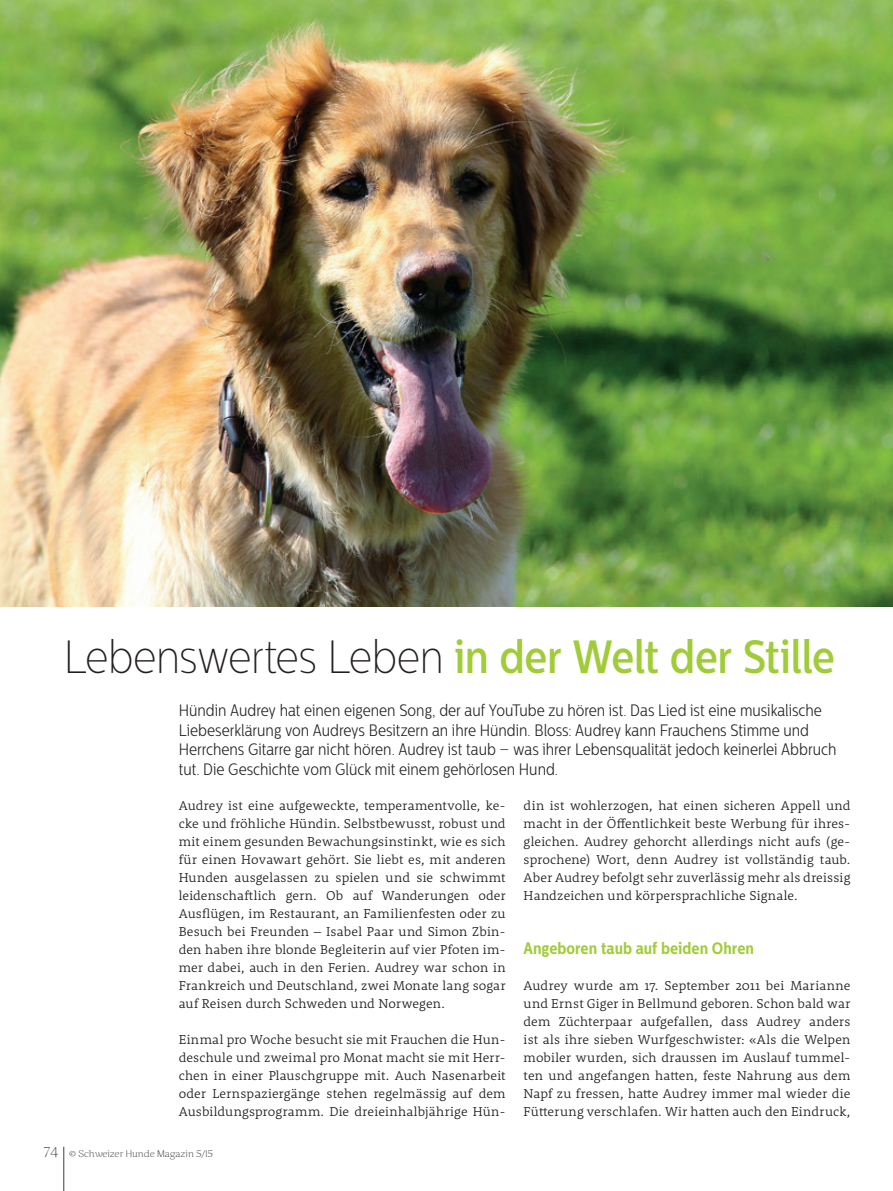
<style>
.page{position:relative;width:893px;height:1191px;background:#fff}
.page>*{position:absolute;margin:0;border:0;box-sizing:border-box;transform-origin:0 0}
.t1{font:500 46.5px "Centrale Sans Cnd";letter-spacing:-.01em;color:#a1cc3a}
.t2{font:300 16.5px/19.8px "Centrale Sans Cnd";color:#231f20}
.t3{font:700 16.5px "Centrale Sans Cnd";color:#a1cc3a}
.t4{font:300 13.2px/18px "Rooney Pro";letter-spacing:.01em;color:#231f20;text-align:justify}
.t5{font:200 9px "Caturrita";letter-spacing:.01em;color:#3e3e3f;scale:1.1 1}
.s1{font-weight:100;color:#231f20}
.s2{font-size:13.5px}
</style>
<div class="page">
<img style="left:0;top:0;width:893px;height:606px">
<hr style="left:64px;top:1146px;width:1px;height:45px;background:#3e3e3f">
<h1 class="t1" style="left:64px;top:629px;width:773px"><span class="s1">Lebenswertes Leben</span> in der Welt der Stille</h1>
<p class="t2" style="left:179px;top:700px;width:659px">Hündin Audrey hat einen eigenen Song, der auf YouTube zu hören ist. Das Lied ist eine musikalische Liebeserklärung von Audreys Besitzern an ihre Hündin. Bloss: Audrey kann Frauchens Stimme und Herrchens Gitarre gar nicht hören. Audrey ist taub – was ihrer Lebensqualität jedoch keinerlei Abbruch tut. Die Geschichte vom Glück mit einem gehörlosen Hund.</p>
<p class="t4" style="left:179px;top:796px;width:328px">Audrey ist eine aufgeweckte, temperamentvolle, ke&shy;cke und fröhliche Hündin. Selbstbewusst, robust und mit einem gesunden Bewachungsinstinkt, wie es sich für einen Hovawart gehört. Sie liebt es, mit anderen Hunden ausgelassen zu spielen und sie schwimmt leidenschaftlich gern. Ob auf Wanderungen oder Ausflügen, im Restaurant, an Familienfesten oder zu Besuch bei Freunden – Isabel Paar und Simon Zbin&shy;den haben ihre blonde Begleiterin auf vier Pfoten im&shy;mer dabei, auch in den Ferien. Audrey war schon in Frankreich und Deutschland, zwei Monate lang sogar auf Reisen durch Schweden und Norwegen.</p>
<p class="t4" style="left:179px;top:1030px;width:328px">Einmal pro Woche besucht sie mit Frauchen die Hun&shy;deschule und zweimal pro Monat macht sie mit Herr&shy;chen in einer Plauschgruppe mit. Auch Nasenarbeit oder Lernspaziergänge stehen regelmässig auf dem Ausbildungsprogramm. Die dreieinhalbjährige Hün-</p>
<p class="t5" style="left:44px;top:1148px;width:155px"><span class="s2">74</span> © Schweizer Hunde Magazin 5/15</p>
<p class="t4" style="left:524px;top:796px;width:328px">din ist wohlerzogen, hat einen sicheren Appell und macht in der Öffentlichkeit beste Werbung für ihres&shy;gleichen. Audrey gehorcht allerdings nicht aufs (ge&shy;sprochene) Wort, denn Audrey ist vollständig taub.<br>Aber Audrey befolgt sehr zuverlässig mehr als dreissig Handzeichen und körpersprachliche Signale.</p>
<p class="t3" style="left:524px;top:938px;width:232px">Angeboren taub auf beiden Ohren</p>
<p class="t4" style="left:524px;top:976px;width:328px">Audrey wurde am 17. September 2011 bei Marianne und Ernst Giger in Bellmund geboren. Schon bald war dem Züchterpaar aufgefallen, dass Audrey anders ist als ihre sieben Wurfgeschwister: «Als die Welpen mobiler wurden, sich draussen im Auslauf tummel&shy;ten und angefangen hatten, feste Nahrung aus dem Napf zu fressen, hatte Audrey immer mal wieder die Fütterung verschlafen. Wir hatten auch den Eindruck,</p>
</div>
